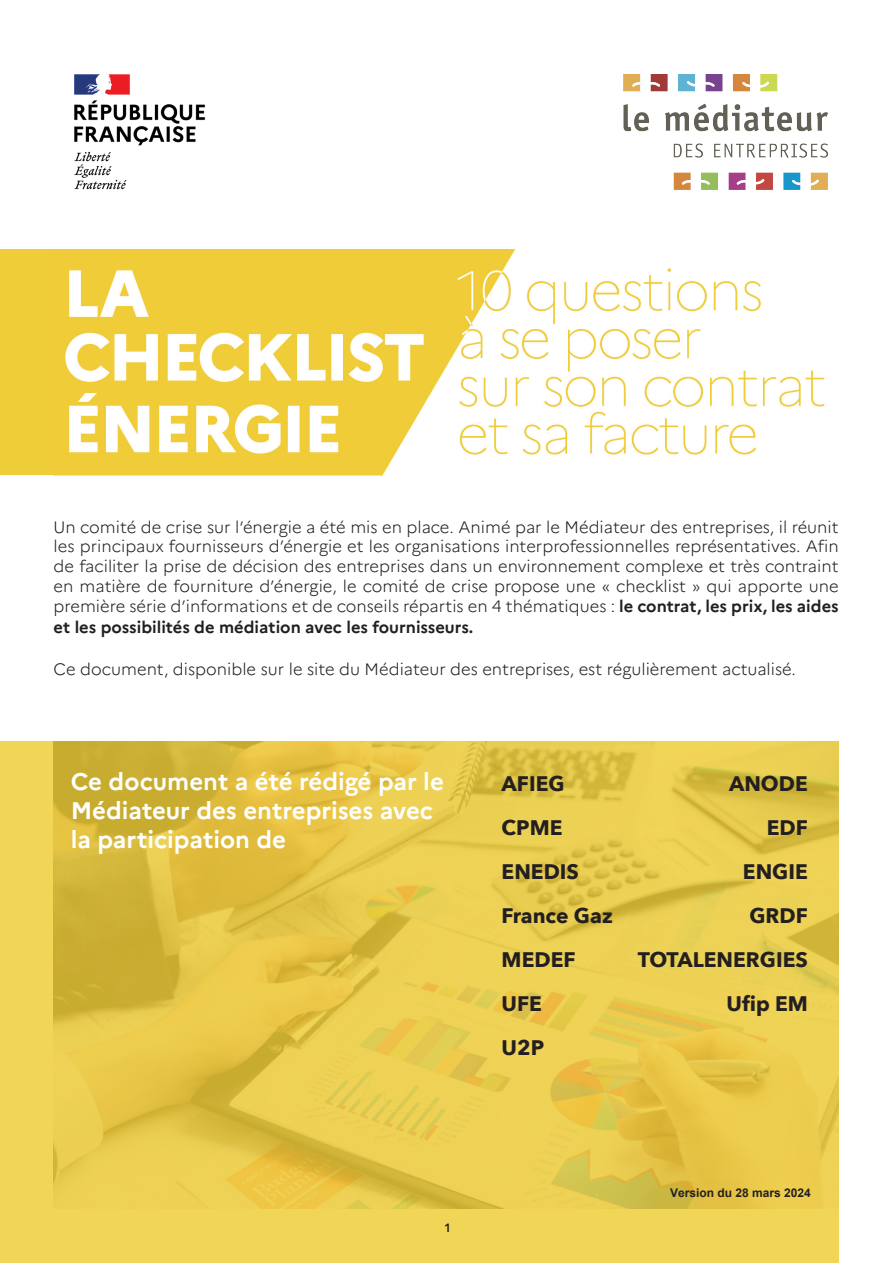
<style>
.page{position:relative;width:893px;height:1263px;background:#fff}
.page>*{position:absolute;margin:0;border:0;box-sizing:border-box;transform-origin:0 0}
.t1{font:700 24px/28.8px "Marianne";color:#fff}
.t2{font:700 21px/44px "Avenir Next";color:#231f20;text-align:right}
.t3{font:300 16.5px/19.8px "Marianne";color:#231f20;text-align:justify}
.t4{font:700 16.5px "Marianne";color:#231f20}
.t5{font:700 12px "Arial";color:#231f20}
.t6{font:600 12px "Avenir Next";color:#231f20}
.s1{font-weight:700}
</style>
<div class="page">
<img style="left:623px;top:74px;width:205px;height:115px">
<img style="left:74px;top:74px;width:132px;height:116px">
<svg style="left:0;top:741px;width:839px;height:522px;background:#e6c94c"></svg>
<img style="left:54px;top:249px;width:771px;height:227px">
<div style="left:0;top:250px;width:54px;height:225px;background:#efcd38"></div>
<p class="t3" style="left:54px;top:517px;width:787px">Un comité de crise sur l’énergie a été mis en place. Animé par le Médiateur des entreprises, il réunit les principaux fournisseurs d’énergie et les organisations interprofessionnelles représentatives. Afin de faciliter la prise de décision des entreprises dans un environnement complexe et très contraint en matière de fourniture d’énergie, le comité de crise propose une « checklist » qui apporte une première série d’informations et de conseils répartis en 4 thématiques : <span class="s1">le contrat, les prix, les aides</span></p>
<p class="t4" style="left:54px;top:617px;width:421px">et les possibilités de médiation avec les fournisseurs.</p>
<p class="t3" style="left:54px;top:659px;width:744px">Ce document, disponible sur le site du Médiateur des entreprises, est régulièrement actualisé.</p>
<h1 class="t1" style="left:71px;top:767px;width:375px">Ce document a été rédigé par le<br>Médiateur des entreprises avec la participation de</h1>
<p class="t2" style="left:502px;top:761px;width:64px">AFIEG</p>
<p class="t2" style="left:729px;top:761px;width:80px">ANODE</p>
<p class="t2" style="left:502px;top:805px;width:62px">CPME</p>
<p class="t2" style="left:502px;top:849px;width:79px">ENEDIS</p>
<p class="t2" style="left:502px;top:893px;width:113px">France Gaz</p>
<p class="t2" style="left:502px;top:937px;width:75px">MEDEF</p>
<p class="t2" style="left:502px;top:981px;width:42px">UFE</p>
<p class="t2" style="left:502px;top:1025px;width:44px">U2P</p>
<p class="t2" style="left:743px;top:805px;width:66px">EDF<br>ENGIE</p>
<p class="t2" style="left:749px;top:893px;width:60px">GRDF</p>
<p class="t2" style="left:638px;top:937px;width:172px">TOTALENERGIES</p>
<p class="t2" style="left:726px;top:981px;width:83px">Ufip EM</p>
<p class="t6" style="left:444px;top:1217px;width:9px">1</p>
<p class="t5" style="left:670px;top:1184px;width:142px">Version du 28 mars 2024</p>
</div>
